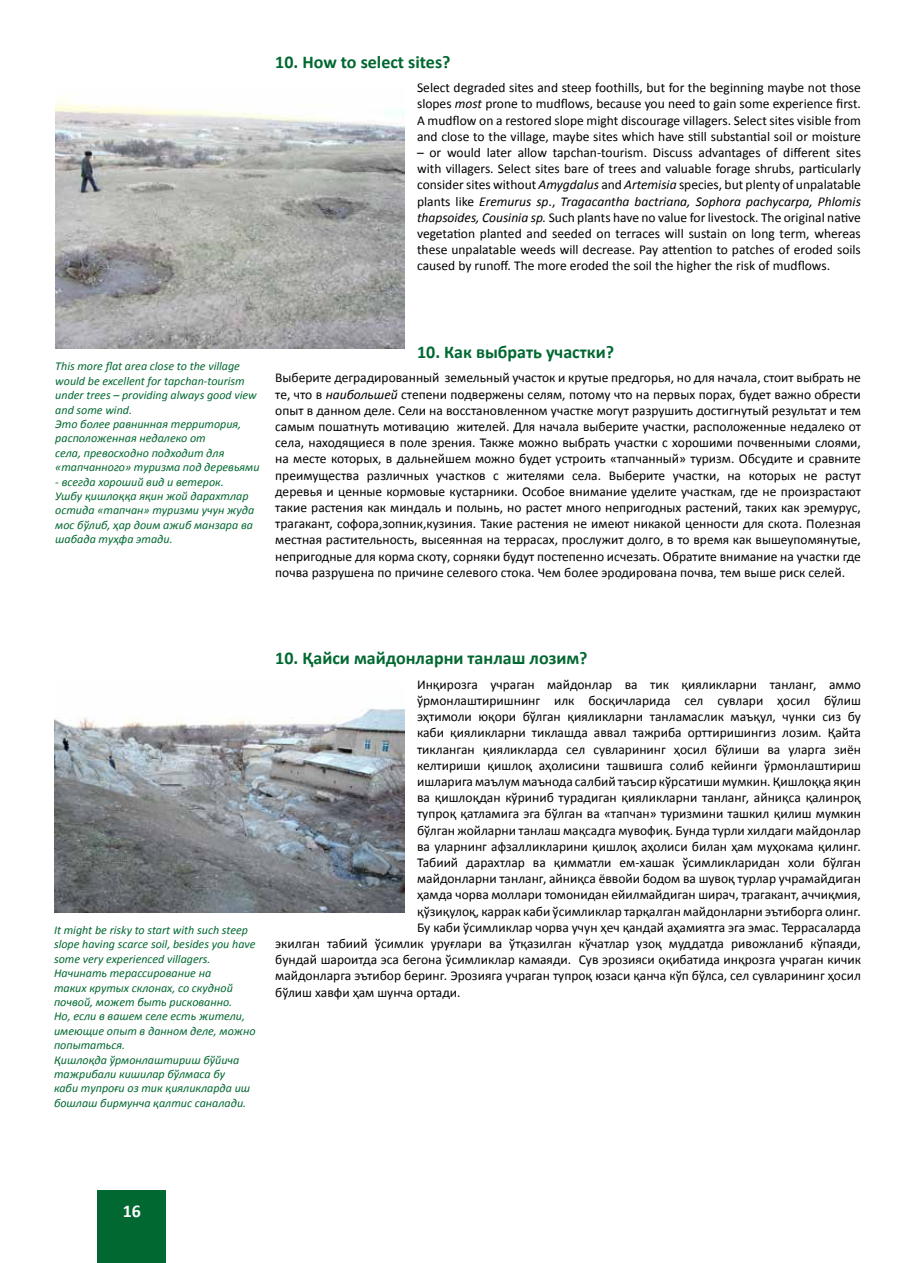
<style>
.page{position:relative;width:915px;height:1263px;background:#fff}
.page>*{position:absolute;margin:0;border:0;box-sizing:border-box;transform-origin:0 0}
.t1{font:700 18px "Calibri";color:#006830}
.t2{font:700 18px "Calibri";color:#fff}
.t3{font:13.5px/16.2px "Calibri";color:#000;text-align:justify}
.t4{font:italic 12px/14.4px "Calibri";color:#006830}
.s1{font-style:italic}
</style>
<div class="page">
<div style="left:98px;top:1191px;width:68px;height:72px;background:#006830"></div>
<img style="left:55px;top:100px;width:349px;height:249px">
<img style="left:54px;top:708px;width:350px;height:204px">
<h1 class="t1" style="left:275px;top:50px;width:177px">10. How to select sites?</h1>
<p class="t3" style="left:417px;top:80px;width:445px">Select degraded sites and steep foothills, but for the beginning maybe not those slopes <span class="s1">most</span> prone to mudflows, because you need to gain some experience first.<br>A mudflow on a restored slope might discourage villagers. Select sites visible from and close to the village, maybe sites which have still substantial soil or moisture</p>
<p class="t3" style="left:417px;top:144px;width:445px">– or would later allow tapchan-tourism. Discuss advantages of different sites with villagers. Select sites bare of trees and valuable forage shrubs, particularly consider sites without <span class="s1">Amygdalus</span> and <span class="s1">Artemisia</span> species, but plenty of unpalatable plants like <span class="s1">Eremurus sp</span>., <span class="s1">Tragacantha bactriana, Sophora pachycarpa, Phlomis thapsoides, Cousinia sp.</span> Such plants have no value for livestock. The original native vegetation planted and seeded on terraces will sustain on long term, whereas these unpalatable weeds will decrease. Pay attention to patches of eroded soils caused by runoff. The more eroded the soil the higher the risk of mudflows.</p>
<p class="t4" style="left:55px;top:359px;width:206px">This more flat area close to the village would be excellent for tapchan-tourism under trees – providing always good view and some wind.<br>Это более равнинная территория, расположенная недалеко от<br>села, превосходно подходит для «тапчанного» туризма под деревьями</p>
<p class="t4" style="left:55px;top:474px;width:200px">- всегда хороший вид и ветерок.<br>Ушбу қишлоққа яқин жой дарахтлар остида «тапчан» туризми учун жуда мос бўлиб, ҳар доим ажиб манзара ва шабада туҳфа этади.</p>
<h1 class="t1" style="left:417px;top:340px;width:198px">10. Как выбрать участки?</h1>
<p class="t3" style="left:275px;top:370px;width:587px">Выберите деградированный земельный участок и крутые предгорья, но для начала, стоит выбрать не те, что в <span class="s1">наибольшей</span> степени подвержены селям, потому что на первых порах, будет важно обрести опыт в данном деле. Сели на восстановленном участке могут разрушить достигнутый результат и тем самым пошатнуть мотивацию жителей. Для начала выберите участки, расположенные недалеко от села, находящиеся в поле зрения. Также можно выбрать участки с хорошими почвенными слоями, на месте которых, в дальнейшем можно будет устроить «тапчанный» туризм. Обсудите и сравните преимущества различных участков с жителями села. Выберите участки, на которых не растут деревья и ценные кормовые кустарники. Особое внимание уделите участкам, где не произрастают такие растения как миндаль и полынь, но растет много непригодных растений, таких как эремурус, трагакант, софора,зопник,кузиния. Такие растения не имеют никакой ценности для скота. Полезная местная растительность, высеянная на террасах, прослужит долго, в то время как вышеупомянутые, непригодные для корма скоту, сорняки будут постепенно исчезать. Обратите внимание на участки где почва разрушена по причине селевого стока. Чем более эродирована почва, тем выше риск селей.</p>
<p class="t4" style="left:54px;top:922px;width:203px">It might be risky to start with such steep slope having scarce soil, besides you have some very experienced villagers.<br>Начинать терассирование на<br>таких крутых склонах, со скудной почвой, может быть рискованно.<br>Но, если в вашем селе есть жители, имеющие опыт в данном деле, можно попытаться.<br>Қишлоқда ўрмонлаштириш бўйича тажрибали кишилар бўлмаса бу<br>каби тупроғи оз тик қияликларда иш бошлаш бирмунча қалтис саналади.</p>
<h1 class="t1" style="left:275px;top:646px;width:314px">10. Қайси майдонларни танлаш лозим?</h1>
<p class="t3" style="left:417px;top:676px;width:445px">Инқирозга учраган майдонлар ва тик қияликларни танланг, аммо</p>
<p class="t3" style="left:417px;top:692px;width:445px">ўрмонлаштиришнинг илк босқичларида сел сувлари ҳосил бўлиш</p>
<p class="t3" style="left:417px;top:708px;width:445px">эҳтимоли юқори бўлган қияликларни танламаслик маъқул, чунки сиз бу</p>
<p class="t3" style="left:417px;top:725px;width:445px">каби қияликларни тиклашда аввал тажриба орттиришингиз лозим. Қайта</p>
<p class="t3" style="left:417px;top:741px;width:445px">тикланган қияликларда сел сувларининг ҳосил бўлиши ва уларга зиён</p>
<p class="t3" style="left:417px;top:757px;width:445px">келтириши қишлоқ аҳолисини ташвишга солиб кейинги ўрмонлаштириш</p>
<p class="t3" style="left:417px;top:773px;width:445px">ишларигамаълуммаънода салбий таъсир кўрсатишимумкин. Қишлоққа яқин</p>
<p class="t3" style="left:417px;top:789px;width:445px">ва қишлоқдан кўриниб турадиган қияликларни танланг, айниқса қалинроқ</p>
<p class="t3" style="left:417px;top:806px;width:445px">тупроқ қатламига эга бўлган ва «тапчан» туризмини ташкил қилиш мумкин</p>
<p class="t3" style="left:417px;top:822px;width:445px">бўлган жойларни танлаш мақсадга мувофиқ. Бунда турли хилдаги майдонлар</p>
<p class="t3" style="left:417px;top:838px;width:445px">ва уларнинг афзалликларини қишлоқ аҳолиси билан ҳам муҳокама қилинг.</p>
<p class="t3" style="left:417px;top:854px;width:445px">Табиий дарахтлар ва қимматли ем-хашак ўсимликларидан холи бўлган</p>
<p class="t3" style="left:417px;top:870px;width:445px">майдонларни танланг, айниқса ёввойи бодом ва шувоқ турлар учрамайдиган</p>
<p class="t3" style="left:417px;top:887px;width:445px">ҳамда чорва моллари томонидан ейилмайдиган ширач, трагакант, аччиқмия,</p>
<p class="t3" style="left:417px;top:903px;width:445px">қўзиқулоқ, каррак каби ўсимликлар тарқалган майдонларни эътиборга олинг.</p>
<p class="t3" style="left:417px;top:919px;width:445px">Бу каби ўсимликлар чорва учун ҳеч қандай аҳамиятга эга эмас. Террасаларда</p>
<p class="t3" style="left:275px;top:935px;width:587px">экилган табиий ўсимлик уруғлари ва ўтқазилган кўчатлар узоқ муддатда ривожланиб кўпаяди,</p>
<p class="t3" style="left:275px;top:951px;width:587px">бундай шароитда эса бегона ўсимликлар камаяди. Сув эрозияси оқибатида инқрозга учраган кичик</p>
<p class="t3" style="left:275px;top:968px;width:587px">майдонларга эътибор беринг. Эрозияга учраган тупроқ юзаси қанча кўп бўлса, сел сувларининг ҳосил</p>
<p class="t3" style="left:275px;top:984px;width:187px">бўлиш хавфи ҳам шунча ортади.</p>
<h1 class="t2" style="left:123px;top:1199px;width:20px">16</h1>
</div>
